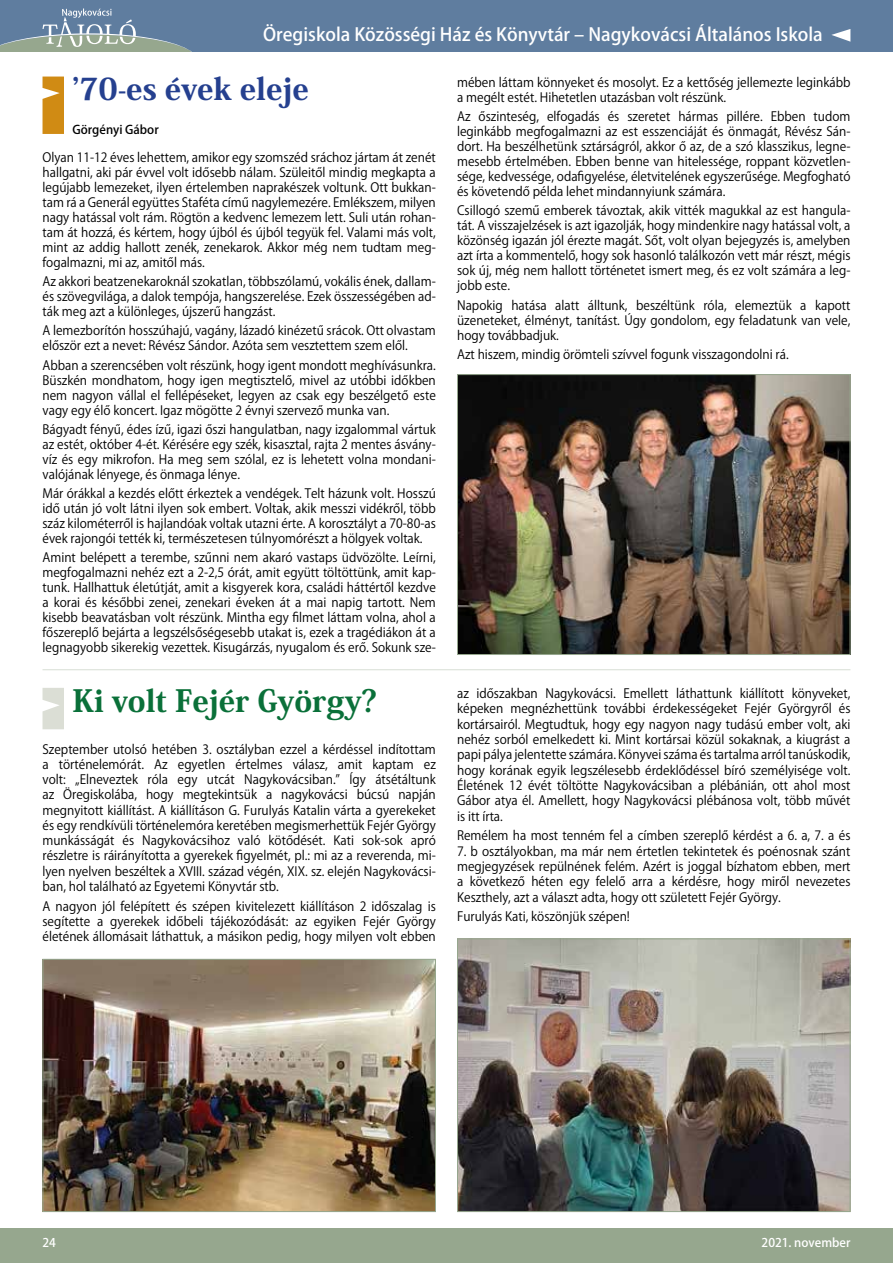
<style>
.page{position:relative;width:893px;height:1263px;background:#fff}
.page>*{position:absolute;margin:0;border:0;box-sizing:border-box;transform-origin:0 0}
.t1{font:800 30.3px "Koz Min Pr 6 N";color:#0a7039}
.t2{font:800 30.3px "Koz Min Pr 6 N";color:#25408f}
.t3{font:500 18px "Koz Go Pr 6 N";color:#fff}
.t4{font:12.75px/15px "Koz Go Pr 6 N";color:#000;text-align:justify;scale:.95 1}
.t5{font:500 12px "Koz Go Pr 6 N";color:#fff}
.t6{font:500 12px "Koz Go Pr 6 N";color:#000}
</style>
<div class="page">
<div style="left:0;top:0;width:893px;height:51px;background:#5f7d9f"></div>
<svg style="left:831px;top:29px;width:19px;height:13px"></svg>
<svg style="left:0;top:9px;width:191px;height:42px"></svg>
<div style="left:0;top:1229px;width:893px;height:34px;background:#96a78e"></div>
<svg style="left:43px;top:77px;width:21px;height:57px"></svg>
<img style="left:459px;top:376px;width:389px;height:277px">
<div style="left:457px;top:374px;width:393px;height:281px;border:1px solid #96a78e"></div>
<svg style="left:43px;top:688px;width:21px;height:41px"></svg>
<img style="left:45px;top:961px;width:389px;height:249px">
<div style="left:43px;top:959px;width:393px;height:253px;border:1px solid #96a78e"></div>
<img style="left:459px;top:940px;width:389px;height:270px">
<div style="left:457px;top:938px;width:393px;height:274px;border:1px solid #96a78e"></div>
<hr style="left:43px;top:669px;width:807px;height:1px;background:#96a78e">
<h2 class="t3" style="left:263px;top:25px;width:561px">Öregiskola Közösségi Ház és Könyvtár – Nagykovácsi Általános Iskola</h2>
<h1 class="t2" style="left:73px;top:72px;width:238px">’70-es évek eleje</h1>
<p class="t6" style="left:72px;top:123px;width:88px">Görgényi Gábor</p>
<p class="t4" style="left:43px;top:150px;width:416px">Olyan 11-12 éves lehettem, amikor egy szomszéd sráchoz jártam át zenét hallgatni, aki pár évvel volt idősebb nálam. Szüleitől mindig megkapta a legújabb lemezeket, ilyen értelemben naprakészek voltunk. Ott bukkan&shy;tam rá a Generál együttes Staféta című nagylemezére. Emlékszem, milyen nagy hatással volt rám. Rögtön a kedvenc lemezem lett. Suli után rohan&shy;tam át hozzá, és kértem, hogy újból és újból tegyük fel. Valami más volt, mint az addig hallott zenék, zenekarok. Akkor még nem tudtam meg&shy;fogalmazni, mi az, amitől más.</p>
<p class="t4" style="left:43px;top:274px;width:416px">Az akkori beatzenekaroknál szokatlan, többszólamú, vokális ének, dallam&shy;és szövegvilága, a dalok tempója, hangszerelése. Ezek összességében ad&shy;ták meg azt a különleges, újszerű hangzást.</p>
<p class="t4" style="left:43px;top:323px;width:416px">A lemezborítón hosszúhajú, vagány, lázadó kinézetű srácok. Ott olvastam először ezt a nevet: Révész Sándor. Azóta sem vesztettem szem elől.</p>
<p class="t4" style="left:43px;top:358px;width:416px">Abban a szerencsében volt részünk, hogy igent mondott meghívásunkra.<br>Büszkén mondhatom, hogy igen megtisztelő, mivel az utóbbi időkben nem nagyon vállal el fellépéseket, legyen az csak egy beszélgető este vagy egy élő koncert. Igaz mögötte 2 évnyi szervező munka van.</p>
<p class="t4" style="left:43px;top:422px;width:416px">Bágyadt fényű, édes ízű, igazi őszi hangulatban, nagy izgalommal vártuk az estét, október 4-ét. Kérésére egy szék, kisasztal, rajta 2 mentes ásvány&shy;víz és egy mikrofon. Ha meg sem szólal, ez is lehetett volna mondani&shy;valójának lényege, és önmaga lénye.</p>
<p class="t4" style="left:43px;top:486px;width:416px">Már órákkal a kezdés előtt érkeztek a vendégek. Telt házunk volt. Hosszú idő után jó volt látni ilyen sok embert. Voltak, akik messzi vidékről, több száz kilométerről is hajlandóak voltak utazni érte. A korosztályt a 70-80-as évek rajongói tették ki, természetesen túlnyomórészt a hölgyek voltak.</p>
<p class="t4" style="left:43px;top:550px;width:416px">Amint belépett a terembe, szűnni nem akaró vastaps üdvözölte. Leírni, megfogalmazni nehéz ezt a 2-2,5 órát, amit együtt töltöttünk, amit kap&shy;tunk. Hallhattuk életútját, amit a kisgyerek kora, családi háttértől kezdve a korai és későbbi zenei, zenekari éveken át a mai napig tartott. Nem kisebb beavatásban volt részünk. Mintha egy filmet láttam volna, ahol a főszereplő bejárta a legszélsőségesebb utakat is, ezek a tragédiákon át a legnagyobb sikerekig vezettek. Kisugárzás, nyugalom és erő. Sokunk sze-</p>
<h1 class="t1" style="left:73px;top:683px;width:305px">Ki volt Fejér György?</h1>
<p class="t4" style="left:43px;top:741px;width:416px">Szeptember utolsó hetében 3. osztályban ezzel a kérdéssel indítottam a történelemórát. Az egyetlen értelmes válasz, amit kaptam ez volt: „Elneveztek róla egy utcát Nagykovácsiban.” Így átsétáltunk az Öregiskolába, hogy megtekintsük a nagykovácsi búcsú napján megnyitott kiállítást. A kiállításon G. Furulyás Katalin várta a gyerekeket és egy rendkívüli történelemóra keretében megismerhettük Fejér György munkásságát és Nagykovácsihoz való kötődését. Kati sok-sok apró részletre is ráirányította a gyerekek figyelmét, pl.: mi az a reverenda, mi&shy;lyen nyelven beszéltek a XVIII. század végén, XIX. sz. elején Nagykovácsi&shy;ban, hol található az Egyetemi Könyvtár stb.</p>
<p class="t4" style="left:43px;top:898px;width:416px">A nagyon jól felépített és szépen kivitelezett kiállításon 2 időszalag is segítette a gyerekek időbeli tájékozódását: az egyiken Fejér György életének állomásait láthattuk, a másikon pedig, hogy milyen volt ebben</p>
<p class="t4" style="left:457px;top:75px;width:416px">mében láttam könnyeket és mosolyt. Ez a kettőség jellemezte leginkább a megélt estét. Hihetetlen utazásban volt részünk.</p>
<p class="t4" style="left:457px;top:109px;width:416px">Az őszinteség, elfogadás és szeretet hármas pillére. Ebben tudom leginkább megfogalmazni az est esszenciáját és önmagát, Révész Sán&shy;dort. Ha beszélhetünk sztárságról, akkor ő az, de a szó klasszikus, legne&shy;mesebb értelmében. Ebben benne van hitelessége, roppant közvetlen&shy;sége, kedvessége, odafigyelése, életvitelének egyszerűsége. Megfogható és követendő példa lehet mindannyiunk számára.</p>
<p class="t4" style="left:457px;top:203px;width:416px">Csillogó szemű emberek távoztak, akik vitték magukkal az est hangula&shy;tát. A visszajelzések is azt igazolják, hogy mindenkire nagy hatással volt, a közönség igazán jól érezte magát. Sőt, volt olyan bejegyzés is, amelyben azt írta a kommentelő, hogy sok hasonló találkozón vett már részt, mégis sok új, még nem hallott történetet ismert meg, és ez volt számára a leg&shy;jobb este.</p>
<p class="t4" style="left:457px;top:298px;width:416px">Napokig hatása alatt álltunk, beszéltünk róla, elemeztük a kapott üzeneteket, élményt, tanítást. Úgy gondolom, egy feladatunk van vele, hogy továbbadjuk.</p>
<p class="t4" style="left:457px;top:347px;width:350px">Azt hiszem, mindig örömteli szívvel fogunk visszagondolni rá.</p>
<p class="t4" style="left:457px;top:686px;width:416px">az időszakban Nagykovácsi. Emellett láthattunk kiállított könyveket, képeken megnézhettünk további érdekességeket Fejér Györgyről és kortársairól. Megtudtuk, hogy egy nagyon nagy tudású ember volt, aki nehéz sorból emelkedett ki. Mint kortársai közül sokaknak, a kiugrást a papi pálya jelentette számára. Könyvei száma és tartalma arról tanúskodik, hogy korának egyik legszélesebb érdeklődéssel bíró személyisége volt.<br>Életének 12 évét töltötte Nagykovácsiban a plébánián, ott ahol most Gábor atya él. Amellett, hogy Nagykovácsi plébánosa volt, több művét is itt írta.</p>
<p class="t4" style="left:457px;top:828px;width:416px">Remélem ha most tenném fel a címben szereplő kérdést a 6. a, 7. a és</p>
<p class="t4" style="left:457px;top:843px;width:416px">7. b osztályokban, ma már nem értetlen tekintetek és poénosnak szánt megjegyzések repülnének felém. Azért is joggal bízhatom ebben, mert a következő héten egy felelő arra a kérdésre, hogy miről nevezetes Keszthely, azt a választ adta, hogy ott született Fejér György.</p>
<p class="t4" style="left:457px;top:909px;width:183px">Furulyás Kati, köszönjük szépen!</p>
<p class="t5" style="left:43px;top:1236px;width:15px">24</p>
<p class="t5" style="left:762px;top:1236px;width:90px">2021. november</p>
<p class="t5" style="left:43px;top:1236px;width:8px">4</p>
<p class="t5" style="left:782px;top:1236px;width:70px">015. március</p>
</div>
